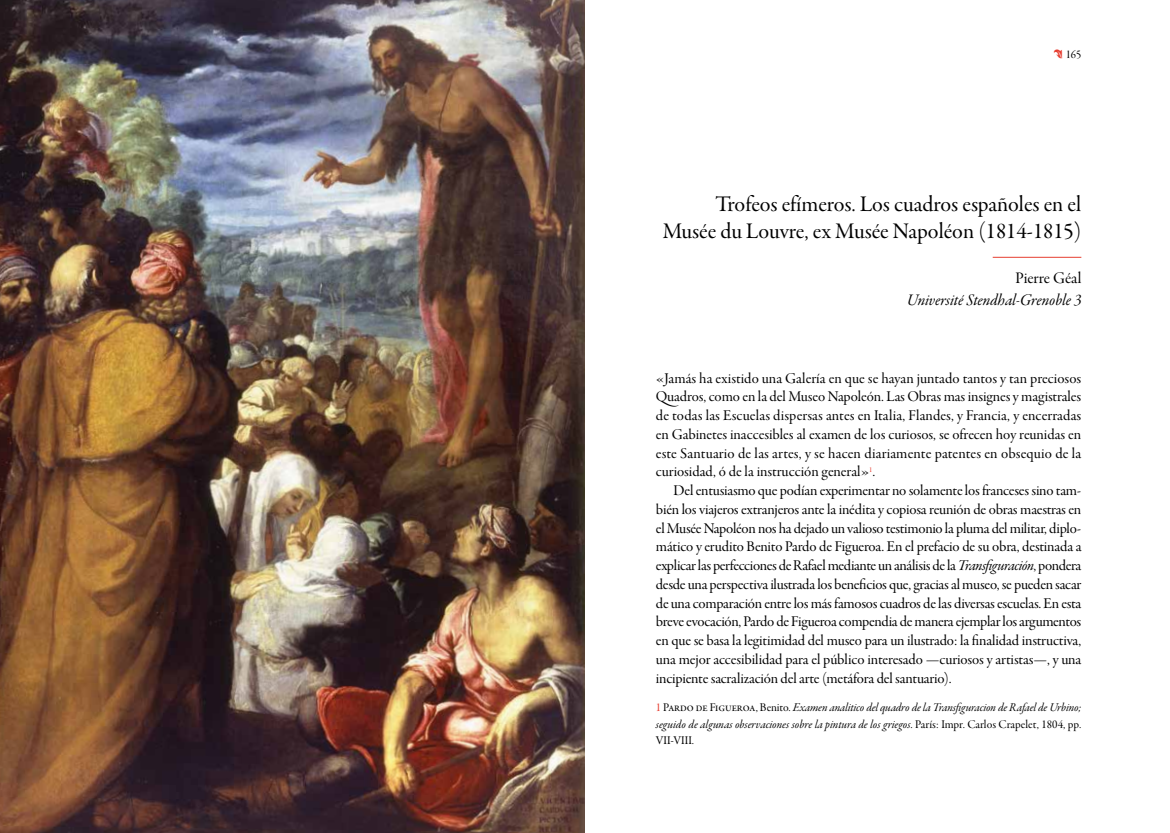
<style>
.page{position:relative;width:1170px;height:833px;background:#fff}
.page>*{position:absolute;margin:0;border:0;box-sizing:border-box;transform-origin:0 0}
.t1{font:22.5px/26.2px "Garamond Premr Pro Subh";color:#000;text-align:right}
.t2{font:16.25px "Garamond Premr Pro It Subh";color:#000}
.t3{font:16.25px "Garamond Premr Pro Subh";color:#000}
.t4{font:15px/18.8px "Garamond Premr Pro Subh";letter-spacing:-.015em;color:#000;text-align:justify}
.t5{font:12.5px "Garamond Premr Pro Disp";color:#000}
.t6{font:11.88px/16.9px "Garamond Premr Pro It Subh";color:#000}
.t7{font:11.88px "Garamond Premr Pro Subh";letter-spacing:.01em;color:#000}
.s1{font-family:"Type Embellishments One Let Plain";font-size:15px;color:#e63d30}
.s2{font-family:"Garamond Premr Pro It Subh"}
.s3{font-family:"Garamond Premr Pro Subh";color:#e63d30}
.s4{font-family:"Garamond Premr Pro Subh"}
</style>
<div class="page">
<hr style="left:992px;top:257px;width:89px;height:1px;background:#e63d30">
<img style="left:0;top:0;width:585px;height:833px">
<p class="t5" style="left:1053px;top:47px;width:29px"><span class="s1">C</span> 165</p>
<h1 class="t1" style="left:662px;top:192px;width:420px">Trofeos efímeros. Los cuadros españoles en el<br>Musée du Louvre, ex Musée Napoléon (1814-1815)</h1>
<p class="t3" style="left:1015px;top:268px;width:67px">Pierre Géal</p>
<p class="t2" style="left:906px;top:290px;width:176px">Université Stendhal-Grenoble 3</p>
<p class="t4" style="left:656px;top:369px;width:427px">«Jamás ha existido una Galería en que se hayan juntado tantos y tan preciosos Quadros, como en la del Museo Napoleón. Las Obras mas insignes y magistrales de todas las Escuelas dispersas antes en Italia, Flandes, y Francia, y encerradas en Gabinetes inaccesibles al examen de los curiosos, se ofrecen hoy reunidas en este Santuario de las artes, y se hacen diariamente patentes en obsequio de la curiosidad, ó de la instrucción general»<sup>1</sup>.</p>
<p class="t4" style="left:656px;top:482px;width:427px;text-indent:18px">Del entusiasmo que podían experimentar no solamente los franceses sino tam&shy;bién los viajeros extranjeros ante la inédita y copiosa reunión de obras maestras en el Musée Napoléon nos ha dejado un valioso testimonio la pluma del militar, diplo&shy;mático y erudito Benito Pardo de Figueroa. En el prefacio de su obra, destinada a explicar las perfecciones de Rafael mediante un análisis de la <span class="s2">Transfiguración</span>, pondera desde una perspectiva ilustrada los beneficios que, gracias al museo, se pueden sacar de una comparación entre los más famosos cuadros de las diversas escuelas. En esta breve evocación, Pardo de Figueroa compendia de manera ejemplar los argumentos en que se basa la legitimidad del museo para un ilustrado: la finalidad instructiva, una mejor accesibilidad para el público interesado —curiosos y artistas—, y una incipiente sacralización del arte (metáfora del santuario).</p>
<p class="t6" style="left:656px;top:699px;width:427px"><span class="s3">1</span> <span class="s4">Pardo de Figueroa, Benito.</span> Examen analitico del quadro de la Transfiguracion de Rafael de Urbino; seguido de algunas observaciones sobre la pintura de los griegos<span class="s4">. París: Impr. Carlos Crapelet, 1804, pp.</span></p>
<p class="t7" style="left:656px;top:734px;width:40px">VII-VIII.</p>
</div>
